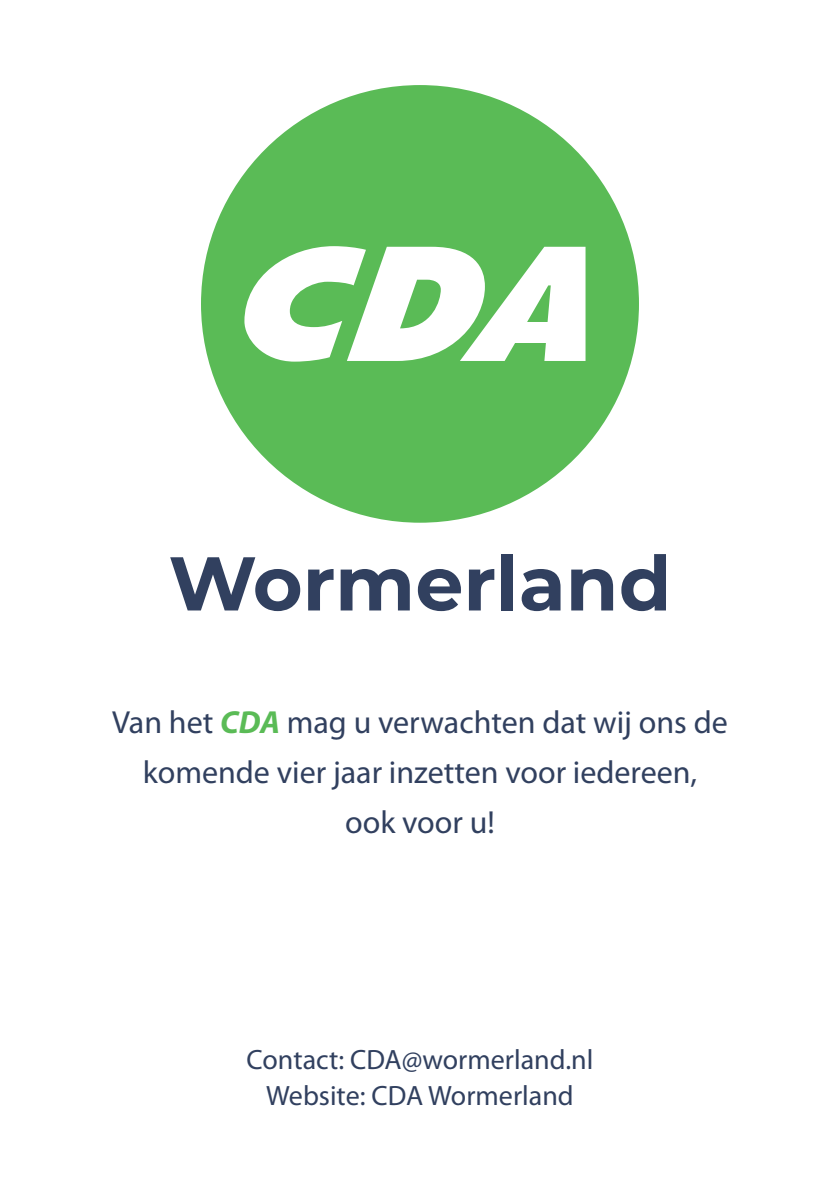
<style>
.page{position:relative;width:840px;height:1191px;background:#fff}
.page>*{position:absolute;margin:0;border:0;box-sizing:border-box;transform-origin:0 0}
.t1{font:700 76px "Montserrat";color:#31405f}
.t2{font:32px "Myriad Pro";color:#31405f}
.t3{font:28px "Myriad Pro";color:#31405f}
.s1{font-weight:700;font-style:italic;color:#5abb56}
</style>
<div class="page">
<div style="left:201px;top:85px;width:437px;height:438px;background:#5abb56;border-radius:50%"></div>
<svg style="left:244px;top:246px;width:341px;height:115px"></svg>
<p class="t1" style="left:168px;top:528px;width:504px">Wormerland</p>
<p class="t2" style="left:112px;top:702px;width:617px">Van het <span class="s1">CDA</span> mag u verwachten dat wij ons de</p>
<p class="t2" style="left:143px;top:752px;width:555px">komende vier jaar inzetten voor iedereen,</p>
<p class="t2" style="left:345px;top:802px;width:151px">ook voor u!</p>
<p class="t3" style="left:246px;top:1042px;width:348px">Contact: CDA@wormerland.nl</p>
<p class="t3" style="left:266px;top:1078px;width:309px">Website: CDA Wormerland</p>
</div>
